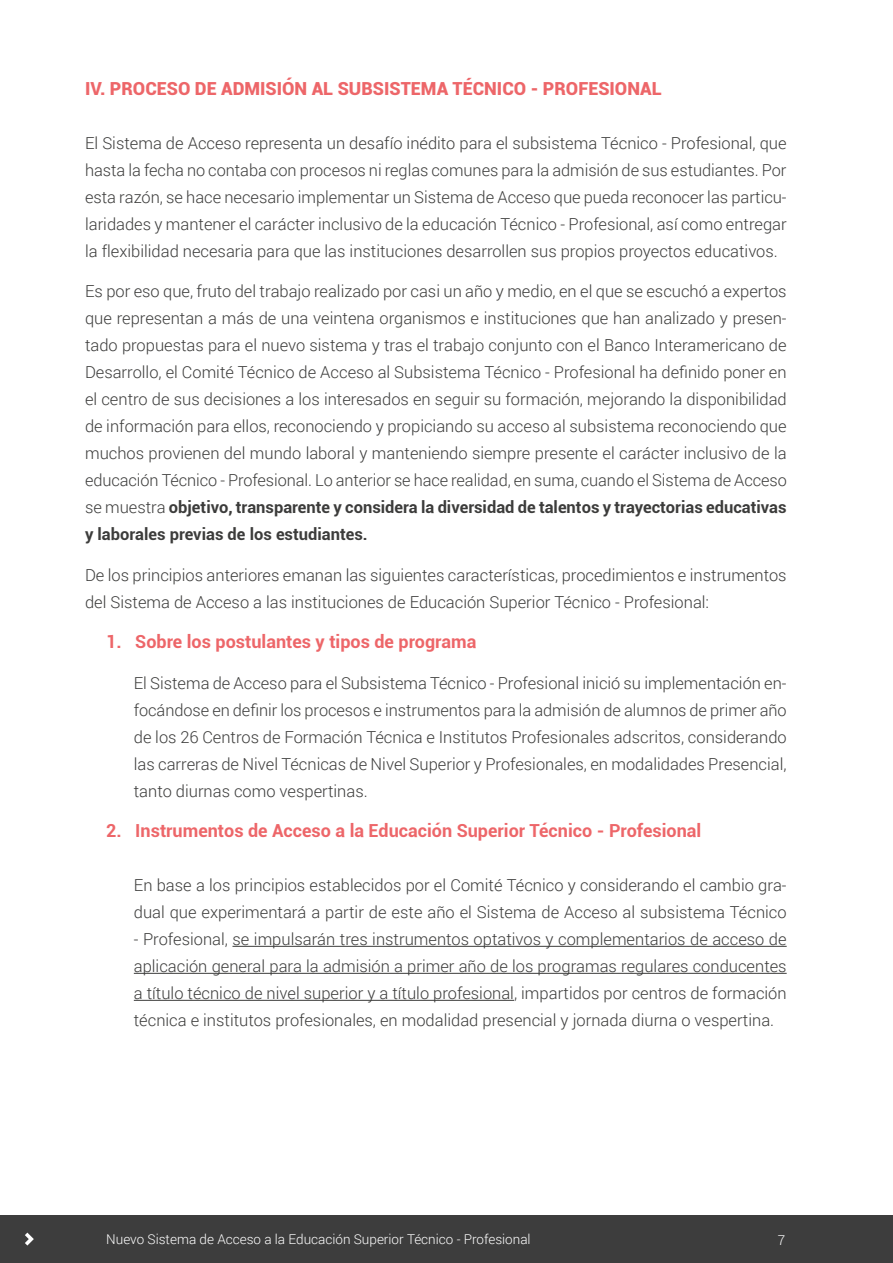
<style>
.page{position:relative;width:893px;height:1263px;background:#fff}
.page>*{position:absolute;margin:0;border:0;box-sizing:border-box;transform-origin:0 0}
.t1{font:700 18px "Roboto";color:#ed6669}
.t2{font:900 18px "Roboto";color:#ed6669}
.t3{font:300 16.5px/27px "Roboto";color:#3c3c3b;text-align:justify}
.t4{font:300 13.5px "Roboto";color:#fff}
.s1{font-weight:700}
</style>
<div class="page">
<div style="left:0;top:1215px;width:893px;height:48px;background:#3d3d3d"></div>
<svg style="left:25px;top:1232px;width:9px;height:13px"></svg>
<hr style="left:232px;top:946px;width:555px;height:1px;background:#3c3c3b">
<hr style="left:134px;top:973px;width:653px;height:1px;background:#3c3c3b">
<hr style="left:134px;top:1000px;width:380px;height:1px;background:#3c3c3b">
<p class="t2" style="left:85px;top:75px;width:578px">IV. PROCESO DE ADMISIÓN AL SUBSISTEMA TÉCNICO - PROFESIONAL</p>
<p class="t3" style="left:85px;top:129px;width:703px">El Sistema de Acceso representa un desafío inédito para el subsistema Técnico - Profesional, que hasta la fecha no contaba con procesos ni reglas comunes para la admisión de sus estudiantes. Por esta razón, se hace necesario implementar un Sistema de Acceso que pueda reconocer las particu&shy;laridades y mantener el carácter inclusivo de la educación Técnico - Profesional, así como entregar la flexibilidad necesaria para que las instituciones desarrollen sus propios proyectos educativos.</p>
<p class="t3" style="left:85px;top:277px;width:703px">Es por eso que, fruto del trabajo realizado por casi un año y medio, en el que se escuchó a expertos que representan a más de una veintena organismos e instituciones que han analizado y presen&shy;tado propuestas para el nuevo sistema y tras el trabajo conjunto con el Banco Interamericano de Desarrollo, el Comité Técnico de Acceso al Subsistema Técnico - Profesional ha definido poner en el centro de sus decisiones a los interesados en seguir su formación, mejorando la disponibilidad de información para ellos, reconociendo y propiciando su acceso al subsistema reconociendo que muchos provienen del mundo laboral y manteniendo siempre presente el carácter inclusivo de la educación Técnico - Profesional. Lo anterior se hace realidad, en suma, cuando el Sistema de Acceso se muestra <span class="s1">objetivo, transparente y considera la diversidad de talentos y trayectorias educativas y laborales previas de los estudiantes.</span></p>
<p class="t3" style="left:85px;top:561px;width:703px">De los principios anteriores emanan las siguientes características, procedimientos e instrumentos del Sistema de Acceso a las instituciones de Educación Superior Técnico - Profesional:</p>
<p class="t1" style="left:106px;top:629px;width:372px">1. Sobre los postulantes y tipos de programa</p>
<p class="t3" style="left:134px;top:669px;width:654px">El Sistema de Acceso para el Subsistema Técnico - Profesional inició su implementación en&shy;focándose en definir los procesos e instrumentos para la admisión de alumnos de primer año de los 26 Centros de Formación Técnica e Institutos Profesionales adscritos, considerando las carreras de Nivel Técnicas de Nivel Superior y Profesionales, en modalidades Presencial, tanto diurnas como vespertinas.</p>
<p class="t1" style="left:106px;top:818px;width:596px">2. Instrumentos de Acceso a la Educación Superior Técnico - Profesional</p>
<p class="t3" style="left:134px;top:871px;width:654px">En base a los principios establecidos por el Comité Técnico y considerando el cambio gra&shy;dual que experimentará a partir de este año el Sistema de Acceso al subsistema Técnico</p>
<p class="t3" style="left:134px;top:925px;width:654px">- Profesional, se impulsarán tres instrumentos optativos y complementarios de acceso de aplicación general para la admisión a primer año de los programas regulares conducentes a título técnico de nivel superior y a título profesional, impartidos por centros de formación técnica e institutos profesionales, en modalidad presencial y jornada diurna o vespertina.</p>
<p class="t4" style="left:106px;top:1230px;width:426px">Nuevo Sistema de Acceso a la Educación Superior Técnico - Profesional</p>
<p class="t4" style="left:778px;top:1231px;width:9px">7</p>
</div>
